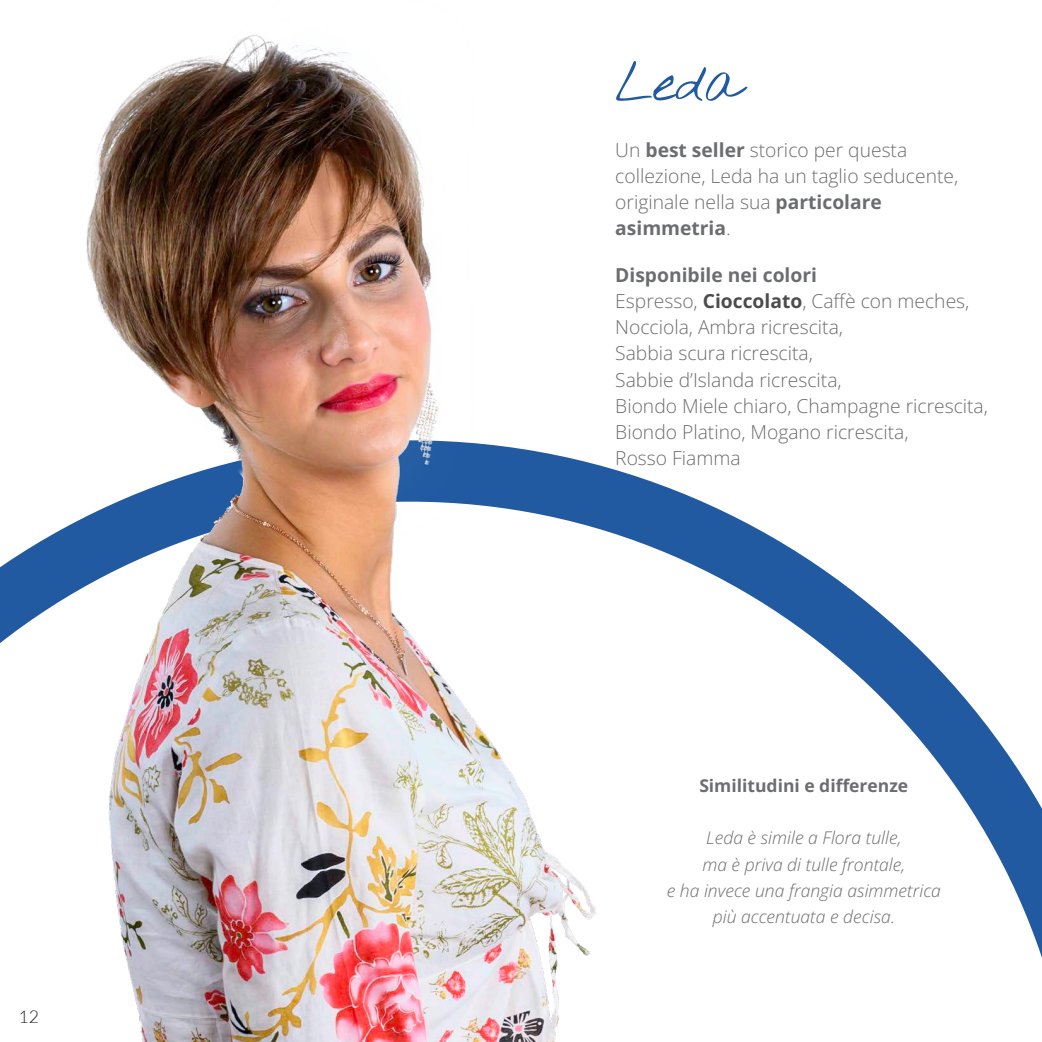
<style>
.page{position:relative;width:1042px;height:1042px;background:#fff}
.page>*{position:absolute;margin:0;border:0;box-sizing:border-box;transform-origin:0 0}
.titolo{font:54.25px "Nothing You Could Do";color:#215aa1}
.descrizione{font:19.25px/26.2px "Open Sans";color:#6c6d70}
.t1{font:italic 300 17.5px/26.2px "Open Sans";color:#6c6d70;text-align:center}
.t2{font:17.5px "Open Sans";color:#6c6d70}
.t3{font:300 17.5px "Lato";color:#231f20}
.s1{color:#4b4c4d}
</style>
<div class="page">
<svg style="left:737px;top:518px;width:305px;height:440px"></svg>
<img style="left:0;top:34px;width:737px;height:1008px">
<p class="t3" style="left:19px;top:1007px;width:22px">12</p>
<p class="titolo" style="left:615px;top:50px;width:128px">Leda</p>
<p class="descrizione" style="left:615px;top:136px;width:344px">Un best seller storico per questa collezione, Leda ha un taglio seducente, originale nella sua particolare asimmetria.</p>
<p class="descrizione" style="left:615px;top:261px;width:356px">Disponibile nei colori<br>Espresso, <span class="s1">Cioccolato</span>, Caffè con meches,<br>Nocciola, Ambra ricrescita,</p>
<p class="descrizione" style="left:615px;top:340px;width:199px">Sabbia scura ricrescita,</p>
<p class="descrizione" style="left:615px;top:366px;width:228px">Sabbie d’Islanda ricrescita,</p>
<p class="descrizione" style="left:615px;top:392px;width:374px">Biondo Miele chiaro, Champagne ricrescita,<br>Biondo Platino, Mogano ricrescita,</p>
<p class="descrizione" style="left:615px;top:445px;width:127px">Rosso Fiamma</p>
<p class="t2" style="left:699px;top:773px;width:210px">Similitudini e differenze</p>
<p class="t1" style="left:706px;top:824px;width:197px">Leda è simile a Flora tulle,</p>
<p class="t1" style="left:702px;top:850px;width:204px">ma è priva di tulle frontale,</p>
<p class="t1" style="left:667px;top:876px;width:276px">e ha invece una frangia asimmetrica più accentuata e decisa.</p>
</div>
